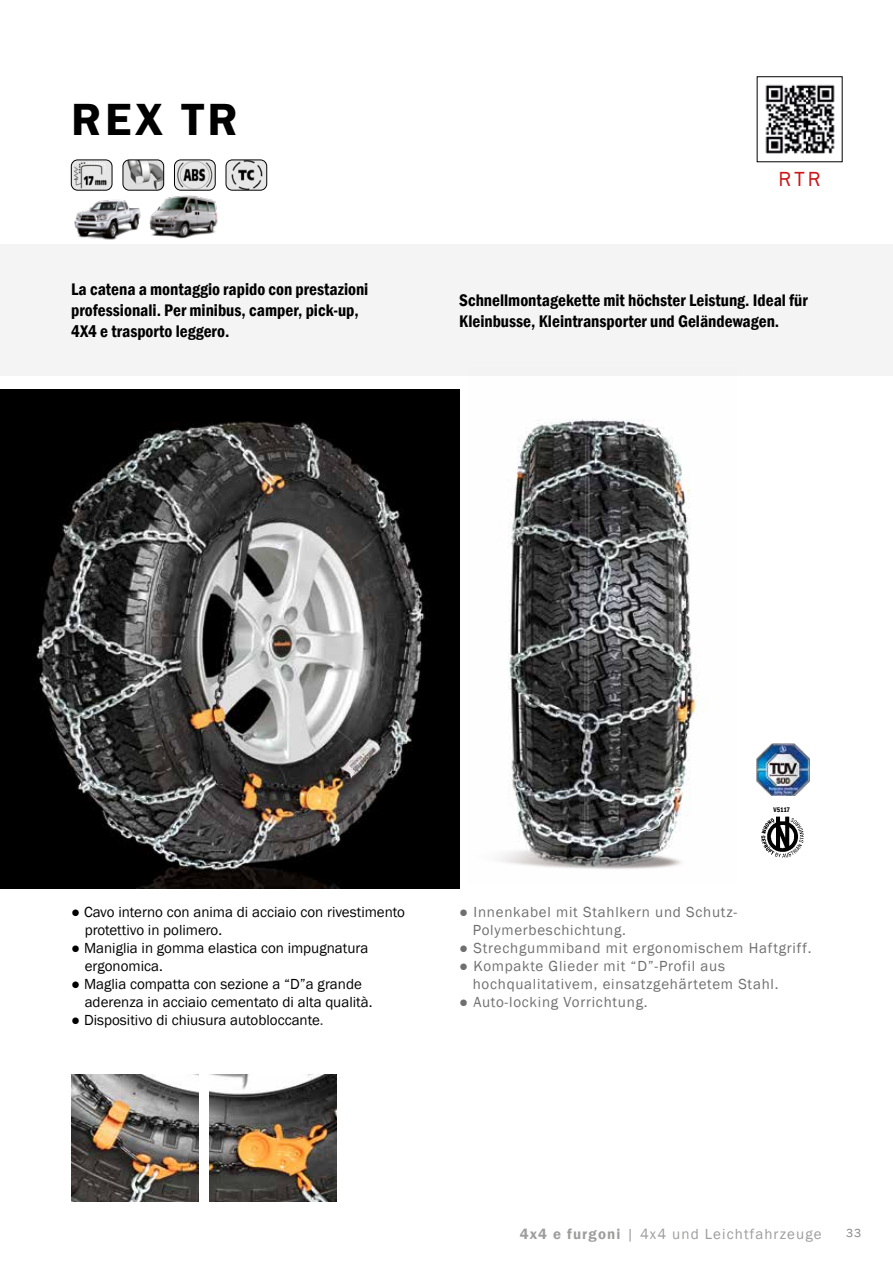
<style>
.page{position:relative;width:893px;height:1263px;background:#fff}
.page>*{position:absolute;margin:0;border:0;box-sizing:border-box;transform-origin:0 0}
.t1{font:600 46.35px "Franklin Gothic";color:#000}
.t2{font:21px "Franklin Gothic";color:#cd1719}
.t3{font:600 condensed 17.25px/21px "Franklin Gothic";color:#000}
.t4{font:15px/18px "Franklin Gothic";color:#000}
.t5{font:15px/18px "Franklin Gothic";letter-spacing:.05em;color:#706f6f}
.t6{font:15px "Franklin Gothic";letter-spacing:.075em;color:#9d9d9c}
.t7{font:12px "Franklin Gothic";color:#878787}
.t8{font:600 condensed 6.9px "Franklin Gothic";letter-spacing:-.035em;color:#000}
.s1{color:#3c3c3b}
.s2{font-weight:600}
</style>
<div class="page">
<div style="left:0;top:244px;width:893px;height:132px;background:#f4f4f4"></div>
<img style="left:0;top:389px;width:459px;height:500px">
<img style="left:765px;top:84px;width:70px;height:70px">
<img style="left:71px;top:160px;width:41px;height:30px">
<div style="left:71px;top:160px;width:41px;height:30px;border:1px solid #000;border-radius:6px"></div>
<img style="left:123px;top:160px;width:41px;height:30px">
<div style="left:123px;top:160px;width:41px;height:30px;border:1px solid #000;border-radius:6px"></div>
<img style="left:174px;top:160px;width:41px;height:30px">
<div style="left:174px;top:160px;width:41px;height:30px;border:1px solid #000;border-radius:6px"></div>
<img style="left:226px;top:160px;width:41px;height:30px">
<div style="left:226px;top:160px;width:41px;height:30px;border:1px solid #000;border-radius:6px"></div>
<img style="left:71px;top:1074px;width:128px;height:127px">
<img style="left:209px;top:1074px;width:128px;height:127px">
<img style="left:499px;top:419px;width:206px;height:450px">
<img style="left:149px;top:195px;width:69px;height:44px">
<img style="left:74px;top:199px;width:67px;height:41px">
<img style="left:761px;top:816px;width:43px;height:42px">
<img style="left:756px;top:744px;width:53px;height:51px">
<h1 class="t1" style="left:71px;top:90px;width:168px">REX TR</h1>
<p class="t3" style="left:71px;top:279px;width:299px">La catena a montaggio rapido con prestazioni professionali. Per minibus, camper, pick-up,<br>4X4 e trasporto leggero.</p>
<h2 class="t2" style="left:779px;top:166px;width:44px">RTR</h2>
<p class="t3" style="left:459px;top:289px;width:350px">Schnellmontagekette mit höchster Leistung. Ideal für<br>Kleinbusse, Kleintransporter und Geländewagen.</p>
<p class="t4" style="left:85px;top:904px;width:322px;text-indent:-14px">● Cavo interno con anima di acciaio con rivestimento protettivo in polimero.</p>
<p class="t4" style="left:85px;top:940px;width:285px;text-indent:-14px">● Maniglia in gomma elastica con impugnatura ergonomica.</p>
<p class="t4" style="left:85px;top:976px;width:289px;text-indent:-14px">● Maglia compatta con sezione a “D”a grande aderenza in acciaio cementato di alta qualità.</p>
<p class="t4" style="left:71px;top:1012px;width:254px">● Dispositivo di chiusura autobloccante<span class="s1">.</span></p>
<p class="t8" style="left:774px;top:805px;width:18px">V5117</p>
<p class="t5" style="left:473px;top:904px;width:266px;text-indent:-14px">● Innenkabel mit Stahlkern und Schutz-<br>Polymerbeschichtung.</p>
<p class="t5" style="left:459px;top:940px;width:354px">● Strechgummiband mit ergonomischem Haftgriff.</p>
<p class="t5" style="left:473px;top:958px;width:307px;text-indent:-14px">● Kompakte Glieder mit “D”-Profil aus hochqualitativem, einsatzgehärtetem Stahl.</p>
<p class="t5" style="left:459px;top:994px;width:190px">● Auto-locking Vorrichtung.</p>
<p class="t6" style="left:520px;top:1225px;width:303px"><span class="s2">4x4 e furgoni</span> | 4x4 und Leichtfahrzeuge</p>
<p class="t7" style="left:846px;top:1226px;width:16px">33</p>
</div>
